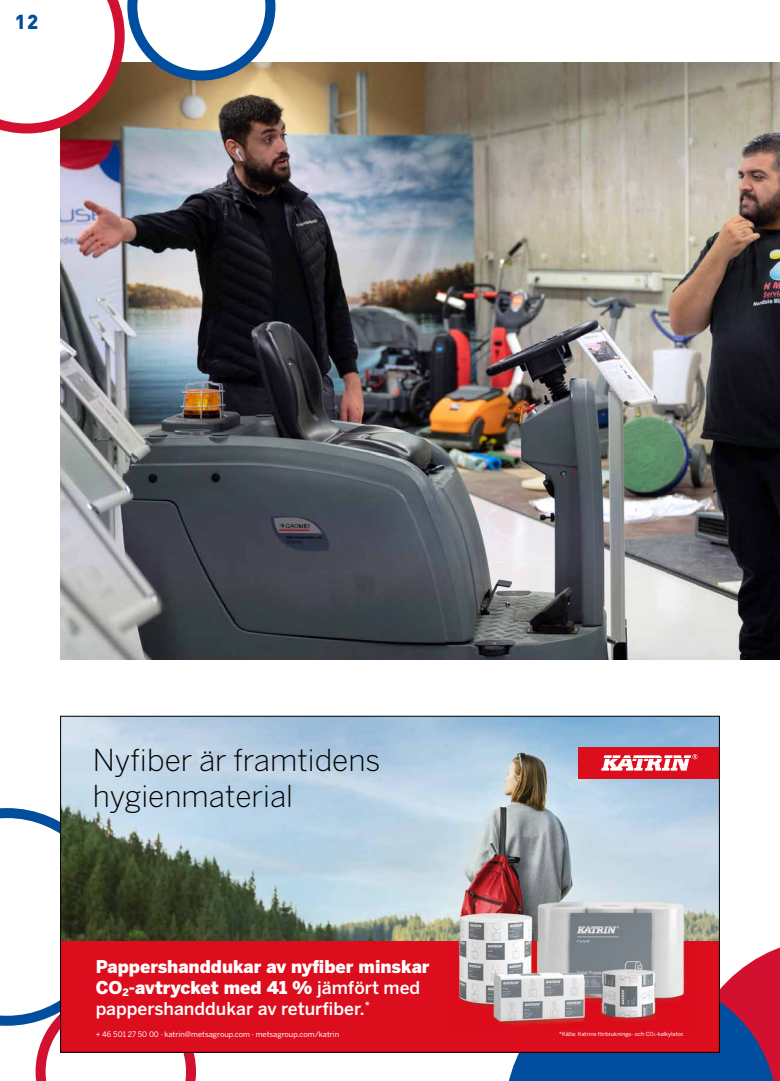
<style>
.page{position:relative;width:780px;height:1081px;background:#fff}
.page>*{position:absolute;margin:0;border:0;box-sizing:border-box;transform-origin:0 0}
.t1{font:300 30px/36px "Benton Sans";color:#000}
.t2{font:900 20px "DIN Pro";color:#004e9d}
.t3{font:900 17.5px/21px "Benton Sans";color:#fff}
.t4{font:7.5px "Benton Sans";color:#fff}
.t5{font:5.62px "Benton Sans";color:#fff}
.s1{font-weight:500}
</style>
<div class="page">
<img style="left:60px;top:62px;width:720px;height:597px">
<svg style="left:0;top:0;width:275px;height:133px"></svg>
<svg style="left:505px;top:938px;width:275px;height:143px;background:#5c5085"></svg>
<svg style="left:0;top:808px;width:196px;height:273px"></svg>
<img style="left:62px;top:718px;width:655px;height:223px">
<div style="left:578px;top:747px;width:141px;height:32px;background:#dc0d1d"></div>
<svg style="left:601px;top:754px;width:96px;height:16px"></svg>
<div style="left:60px;top:941px;width:659px;height:111px;background:#dc0d1d"></div>
<img style="left:450px;top:888px;width:249px;height:137px">
<p class="t2" style="left:15px;top:8px;width:25px">12</p>
<h1 class="t1" style="left:93px;top:742px;width:289px">Nyfiber är framtidens hygienmaterial</h1>
<p class="t3" style="left:96px;top:955px;width:335px">Pappershanddukar av nyfiber minskar<br>CO<sub>2</sub>-avtrycket med 41 % <span class="s1">jämfört med pappershanddukar av returfiber.</span><sup>*</sup></p>
<p class="t4" style="left:96px;top:1030px;width:245px">+ 46 501 27 50 00 · katrin@metsagroup.com · metsagroup.com/katrin</p>
<p class="t5" style="left:559px;top:1030px;width:127px">*Källa: Katrins förbruknings- och CO<sub>2</sub>-kalkylator.</p>
</div>
